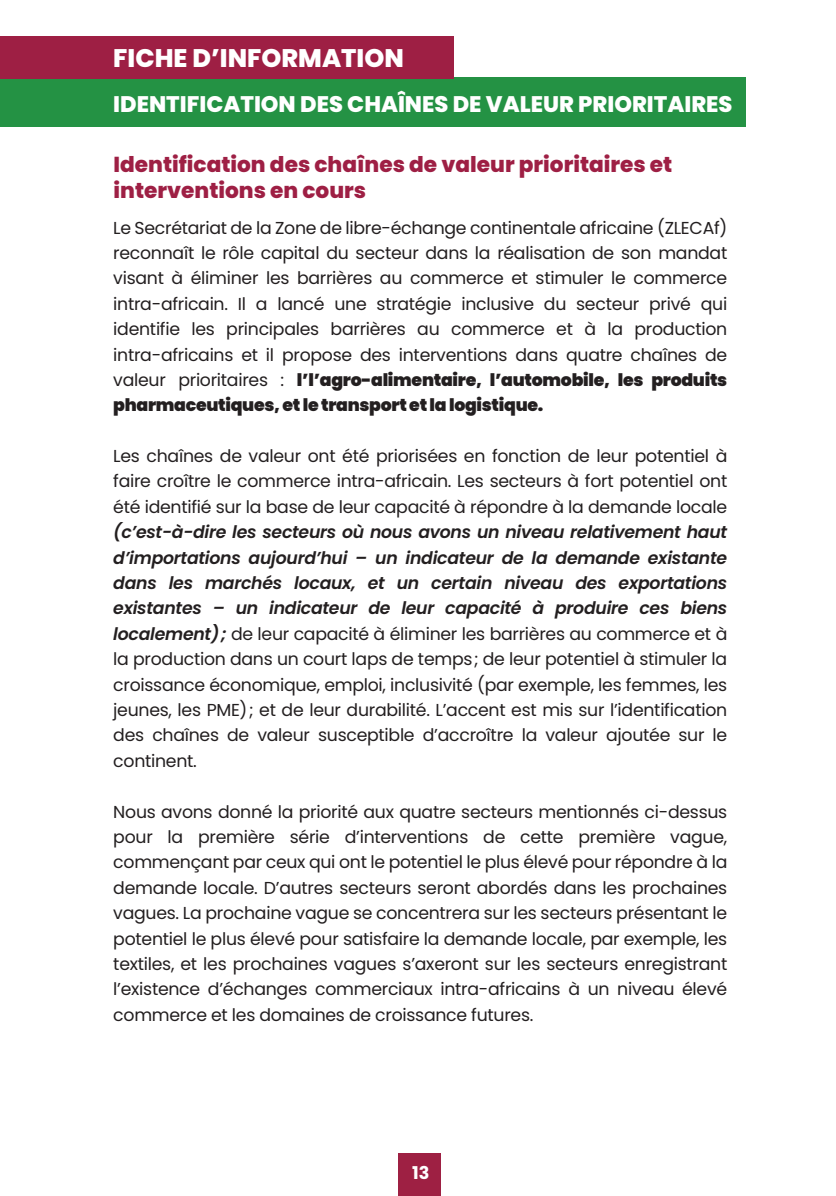
<style>
.page{position:relative;width:836px;height:1196px;background:#fff}
.page>*{position:absolute;margin:0;border:0;box-sizing:border-box;transform-origin:0 0}
.t1{font:800 25.4px "Poppins";color:#fff}
.t2{font:800 22.4px "Poppins";color:#fff}
.t3{font:800 21.6px/26px "Poppins";color:#9e1f44}
.t4{font:700 17.6px "Poppins";color:#fff}
.t5{font:17.2px/25.4px "Poppins";letter-spacing:-.015em;color:#231f20;text-align:justify}
.s1{font-weight:900}
.s2{font-weight:600;font-style:italic}
</style>
<div class="page">
<div style="left:398px;top:1152px;width:42px;height:43px;background:#9e2043"></div>
<div style="left:0;top:77px;width:745px;height:49px;background:#249244"></div>
<div style="left:0;top:36px;width:453px;height:42px;background:#9e1f44"></div>
<h1 class="t1" style="left:113px;top:43px;width:292px">FICHE D’INFORMATION</h1>
<h2 class="t2" style="left:113px;top:91px;width:620px">IDENTIFICATION DES CHAÎNES DE VALEUR PRIORITAIRES</h2>
<p class="t3" style="left:113px;top:151px;width:560px">Identification des chaînes de valeur prioritaires et interventions en cours</p>
<p class="t5" style="left:113px;top:215px;width:615px">Le Secrétariat de la Zone de libre-échange continentale africaine (ZLECAf) reconnaît le rôle capital du secteur dans la réalisation de son mandat visant à éliminer les barrières au commerce et stimuler le commerce intra-africain. Il a lancé une stratégie inclusive du secteur privé qui identifie les principales barrières au commerce et à la production intra-africains et il propose des interventions dans quatre chaînes de valeur prioritaires : <span class="s1">l’l’agro-alimentaire, l’automobile, les produits pharmaceutiques, et le transport et la logistique.</span></p>
<p class="t5" style="left:113px;top:443px;width:615px">Les chaînes de valeur ont été priorisées en fonction de leur potentiel à faire croître le commerce intra-africain. Les secteurs à fort potentiel ont été identifié sur la base de leur capacité à répondre à la demande locale</p>
<p class="t5" style="left:113px;top:519px;width:615px"><span class="s2">(c’est-à-dire les secteurs où nous avons un niveau relativement haut d’importations aujourd’hui – un indicateur de la demande existante dans les marchés locaux, et un certain niveau des exportations existantes – un indicateur de leur capacité à produire ces biens localement) ;</span> de leur capacité à éliminer les barrières au commerce et à la production dans un court laps de temps ; de leur potentiel à stimuler la croissance économique, emploi, inclusivité (par exemple, les femmes, les jeunes, les PME) ; et de leur durabilité. L’accent est mis sur l’identification des chaînes de valeur susceptible d’accroître la valeur ajoutée sur le continent.</p>
<p class="t5" style="left:113px;top:798px;width:615px">Nous avons donné la priorité aux quatre secteurs mentionnés ci-dessus pour la première série d’interventions de cette première vague, commençant par ceux qui ont le potentiel le plus élevé pour répondre à la demande locale. D’autres secteurs seront abordés dans les prochaines vagues. La prochaine vague se concentrera sur les secteurs présentant le potentiel le plus élevé pour satisfaire la demande locale, par exemple, les textiles, et les prochaines vagues s’axeront sur les secteurs enregistrant l’existence d’échanges commerciaux intra-africains à un niveau élevé commerce et les domaines de croissance futures.</p>
<p class="t4" style="left:412px;top:1162px;width:19px">13</p>
</div>
